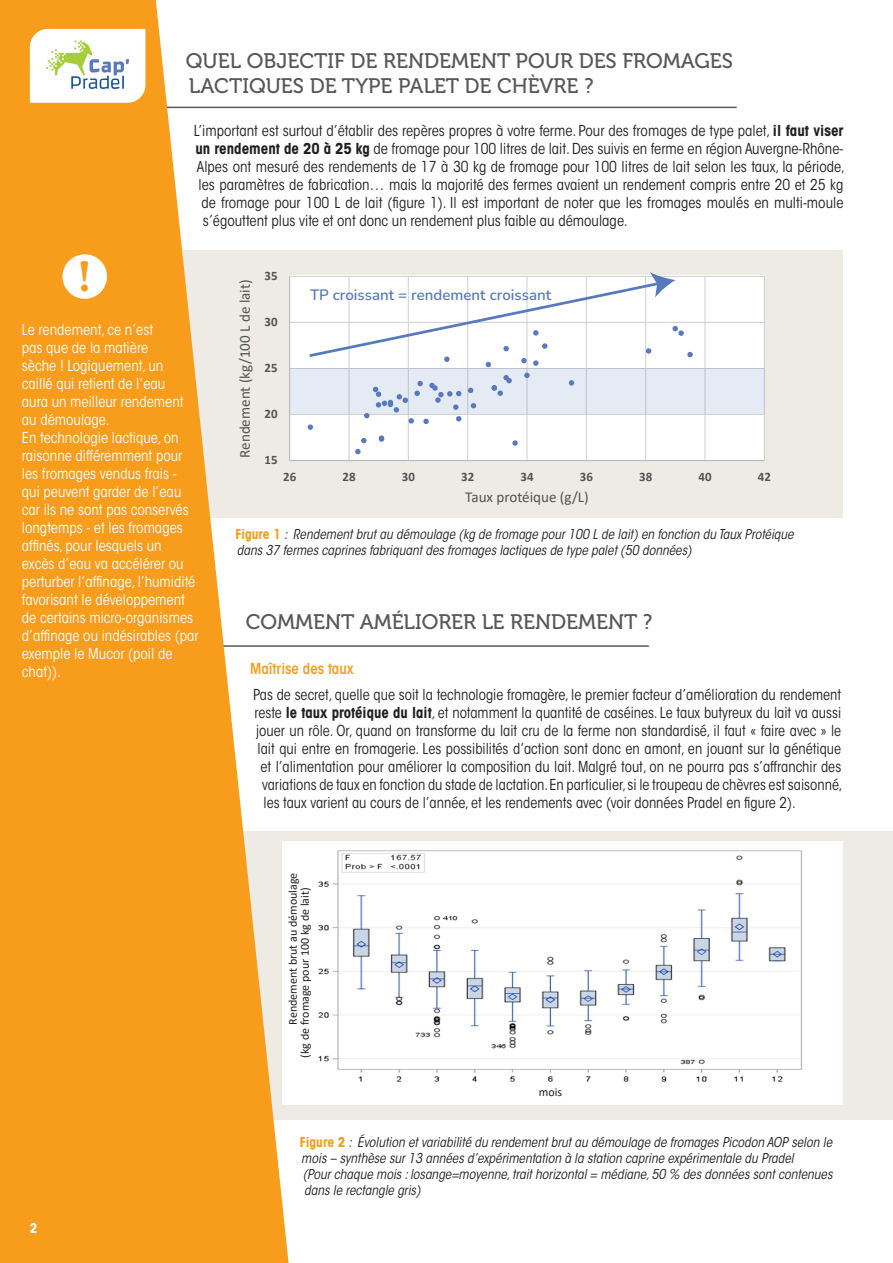
<style>
.page{position:relative;width:893px;height:1263px;background:#fff}
.page>*{position:absolute;margin:0;border:0;box-sizing:border-box;transform-origin:0 0}
.t1{font:700 45px "Minion Pro";color:#f89c1c}
.t2{font:21px/25.2px "Museo 500";color:#57585a}
.t3{font:15.15px "Calibri";color:#515455}
.t4{font:condensed 15px "ITC Avant Garde Std";color:#231f20}
.t5{font:condensed 15px/18px "ITC Avant Garde Std";color:#fff}
.t6{font:200 15px "Nunito";color:#5779bd}
.t7{font:600 condensed 15px "ITC Avant Garde Std";color:#f89c1c}
.t8{font:italic condensed 13.5px/16.2px "ITC Avant Garde Std";color:#231f20}
.t9{font:700 condensed 13.5px "ITC Avant Garde Std";color:#fff}
.t10{font:700 12.9px "Calibri";letter-spacing:.005em;color:#515455}
.t11{font:12px/12px "Calibri";color:#231f20}
.s1{font-weight:700}
.s2{font-weight:700;font-style:normal;color:#f89c1c}
</style>
<div class="page">
<div style="left:183px;top:250px;width:659px;height:267px;background:#eeebe4"></div>
<div style="left:291px;top:276px;width:473px;height:184px;background:#fff"></div>
<hr style="left:145px;top:107px;width:592px;height:1px;background:#57585a">
<hr style="left:176px;top:645px;width:473px;height:2px;background:#57585a">
<div style="left:234px;top:831px;width:659px;height:289px;background:#eeebe4"></div>
<svg style="left:0;top:0;width:289px;height:1263px;fill:#f89c1c"></svg>
<svg style="left:30px;top:29px;width:115px;height:74px"></svg>
<img style="left:39px;top:34px;width:98px;height:66px">
<hr style="left:290px;top:276px;width:474px;height:1px;background:#cfd1d0">
<hr style="left:290px;top:322px;width:474px;height:1px;background:#cfd1d0">
<hr style="left:290px;top:368px;width:474px;height:1px;background:#cfd1d0">
<hr style="left:290px;top:414px;width:474px;height:1px;background:#cfd1d0">
<hr style="left:764px;top:276px;width:1px;height:185px;background:#cfd1d0">
<hr style="left:704px;top:276px;width:1px;height:185px;background:#cfd1d0">
<hr style="left:645px;top:276px;width:1px;height:185px;background:#cfd1d0">
<hr style="left:586px;top:276px;width:1px;height:185px;background:#cfd1d0">
<hr style="left:526px;top:276px;width:1px;height:185px;background:#cfd1d0">
<hr style="left:467px;top:276px;width:1px;height:185px;background:#cfd1d0">
<hr style="left:408px;top:276px;width:1px;height:185px;background:#cfd1d0">
<hr style="left:348px;top:276px;width:2px;height:185px;background:#cfd1d0">
<hr style="left:289px;top:276px;width:1px;height:185px;background:#b2b6b6">
<hr style="left:290px;top:460px;width:474px;height:1px;background:#b2b6b6">
<svg style="left:308px;top:424px;width:5px;height:6px"></svg>
<svg style="left:355px;top:449px;width:6px;height:5px"></svg>
<svg style="left:361px;top:438px;width:6px;height:5px"></svg>
<svg style="left:379px;top:435px;width:5px;height:7px"></svg>
<svg style="left:364px;top:414px;width:97px;height:10px"></svg>
<svg style="left:512px;top:440px;width:6px;height:6px"></svg>
<div style="left:290px;top:369px;width:474px;height:45px;background:#e5ebf5"></div>
<svg style="left:306px;top:272px;width:387px;height:95px"></svg>
<div style="left:282px;top:841px;width:560px;height:263px;background:#fff"></div>
<img style="left:318px;top:850px;width:484px;height:232px">
<div style="left:62px;top:254px;width:45px;height:45px;background:#fff;border-radius:50%"></div>
<p class="t2" style="left:186px;top:48px;width:548px">QUEL OBJECTIF DE RENDEMENT POUR DES FROMAGES<br>LACTIQUES DE TYPE PALET DE CHÈVRE ?</p>
<p class="t4" style="left:194px;top:122px;width:651px">L’important est surtout d’établir des repères propres à votre ferme. Pour des fromages de type palet, <span class="s1">il faut viser</span></p>
<p class="t4" style="left:195px;top:140px;width:649px"><span class="s1">un rendement de 20 à 25 kg</span> de fromage pour 100 litres de lait. Des suivis en ferme en région Auvergne-Rhône-</p>
<p class="t4" style="left:197px;top:158px;width:649px">Alpes ont mesuré des rendements de 17 à 30 kg de fromage pour 100 litres de lait selon les taux, la période,</p>
<p class="t4" style="left:198px;top:176px;width:646px">les paramètres de fabrication… mais la majorité des fermes avaient un rendement compris entre 20 et 25 kg</p>
<p class="t4" style="left:201px;top:194px;width:644px">de fromage pour 100 L de lait (figure 1). Il est important de noter que les fromages moulés en multi-moule</p>
<p class="t4" style="left:203px;top:212px;width:426px">s’égouttent plus vite et ont donc un rendement plus faible au démoulage.</p>
<p class="t1" style="left:78px;top:245px;width:14px">!</p>
<p class="t5" style="left:22px;top:321px;width:163px">Le rendement, ce n’est<br>pas que de la matière sèche ! Logiquement, un caillé qui retient de l’eau aura un meilleur rendement au démoulage.</p>
<p class="t5" style="left:22px;top:429px;width:178px">En technologie lactique, on raisonne différemment pour les fromages vendus frais -<br>qui peuvent garder de l’eau car ils ne sont pas conservés longtemps - et les fromages affinés, pour lesquels un<br>excès d’eau va accélérer ou perturber l’affinage, l’humidité favorisant le développement de certains micro-organismes d’affinage ou indésirables (par exemple le Mucor (poil de chat)).</p>
<p class="t9" style="left:30px;top:1220px;width:9px">2</p>
<p class="t3" style="left:234px;top:458px;width:180px;rotate:-90deg">Rendement (kg/100 L de lait)</p>
<p class="t10" style="left:265px;top:267px;width:15px">35</p>
<p class="t10" style="left:265px;top:313px;width:15px">30</p>
<p class="t10" style="left:265px;top:359px;width:15px">25</p>
<p class="t10" style="left:265px;top:405px;width:15px">20</p>
<p class="t10" style="left:265px;top:451px;width:15px">15</p>
<p class="t6" style="left:310px;top:284px;width:243px">TP croissant = rendement croissant</p>
<p class="t10" style="left:283px;top:468px;width:15px">26</p>
<p class="t10" style="left:342px;top:468px;width:15px">28</p>
<p class="t10" style="left:402px;top:468px;width:15px">30</p>
<p class="t10" style="left:461px;top:468px;width:15px">32</p>
<p class="t10" style="left:520px;top:468px;width:15px">34</p>
<p class="t10" style="left:580px;top:468px;width:15px">36</p>
<p class="t10" style="left:639px;top:468px;width:15px">38</p>
<p class="t10" style="left:698px;top:468px;width:15px">40</p>
<p class="t10" style="left:758px;top:468px;width:15px">42</p>
<p class="t3" style="left:465px;top:486px;width:125px">Taux protéique (g/L)</p>
<p class="t8" style="left:235px;top:526px;width:560px"><span class="s2">Figure 1</span> : Rendement brut au démoulage (kg de fromage pour 100 L de lait) en fonction du Taux Protéique dans 37 fermes caprines fabriquant des fromages lactiques de type palet (50 données)</p>
<p class="t2" style="left:246px;top:609px;width:408px">COMMENT AMÉLIORER LE RENDEMENT ?</p>
<p class="t7" style="left:250px;top:659px;width:105px">Maîtrise des taux</p>
<p class="t4" style="left:253px;top:686px;width:590px">Pas de secret, quelle que soit la technologie fromagère, le premier facteur d’amélioration du rendement</p>
<p class="t4" style="left:255px;top:704px;width:588px">reste <span class="s1">le taux protéique du lait</span>, et notamment la quantité de caséines. Le taux butyreux du lait va aussi</p>
<p class="t4" style="left:256px;top:722px;width:587px">jouer un rôle. Or, quand on transforme du lait cru de la ferme non standardisé, il faut « faire avec » le</p>
<p class="t4" style="left:258px;top:740px;width:585px">lait qui entre en fromagerie. Les possibilités d’action sont donc en amont, en jouant sur la génétique</p>
<p class="t4" style="left:261px;top:758px;width:582px">et l’alimentation pour améliorer la composition du lait. Malgré tout, on ne pourra pas s’affranchir des</p>
<p class="t4" style="left:262px;top:776px;width:582px">variations de taux en fonction du stade de lactation. En particulier, si le troupeau de chèvres est saisonné,</p>
<p class="t4" style="left:264px;top:794px;width:534px">les taux varient au cours de l’année, et les rendements avec (voir données Pradel en figure 2).</p>
<p class="t11" style="left:287px;top:1058px;width:187px;text-indent:33px;rotate:-90deg">Rendement brut au démoulage (kg de fromage pour 100 kg de lait)</p>
<p class="t11" style="left:539px;top:1085px;width:25px">mois</p>
<p class="t8" style="left:300px;top:1134px;width:534px"><span class="s2">Figure 2</span> : Évolution et variabilité du rendement brut au démoulage de fromages Picodon AOP selon le mois – synthèse sur 13 années d’expérimentation à la station caprine expérimentale du Pradel<br>(Pour chaque mois : losange=moyenne, trait horizontal = médiane, 50 % des données sont contenues dans le rectangle gris)</p>
</div>
